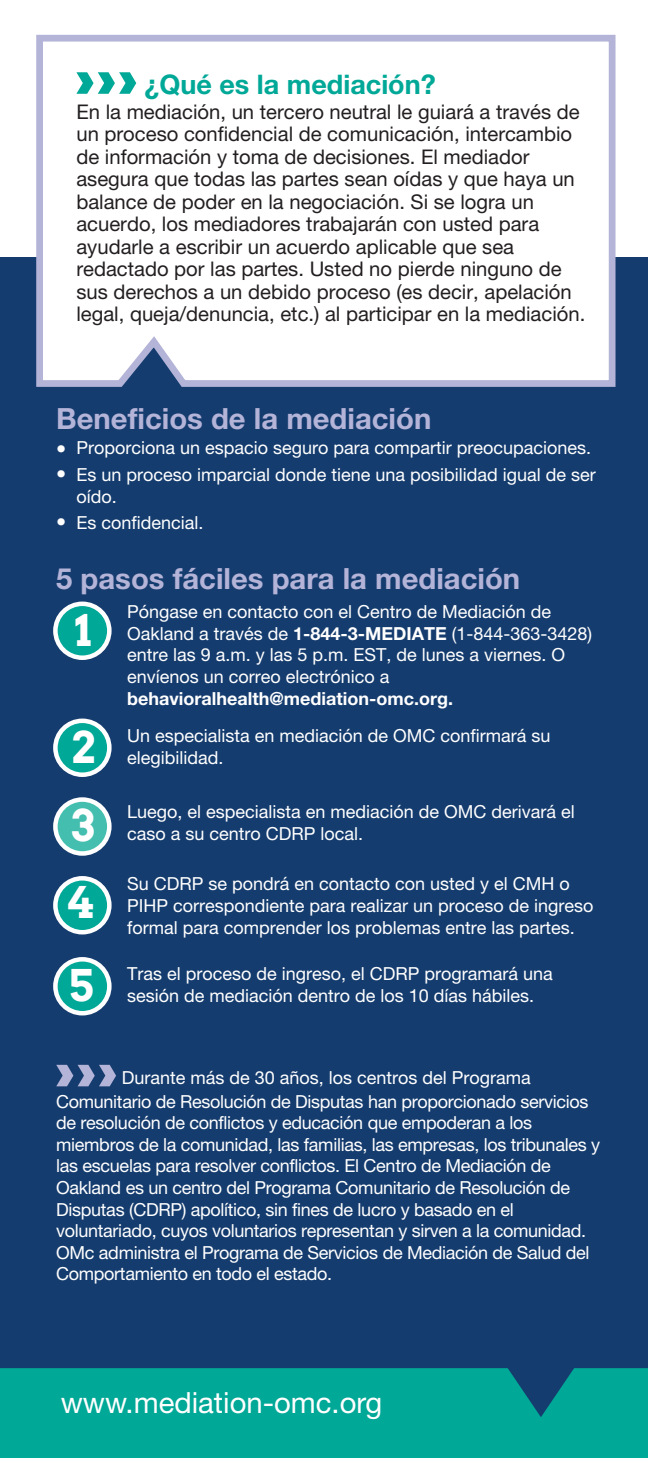
<style>
.page{position:relative;width:648px;height:1458px;background:#fff}
.page>*{position:absolute;margin:0;border:0;box-sizing:border-box;transform-origin:0 0}
.t1{font:700 42.75px/77.6px "Arvo";color:#fff;text-align:justify}
.t2{font:700 29.25px "Helvetica Neue LT Std";color:#b4b3d8}
.t3{font:29.25px "Helvetica Neue LT Std";color:#fff}
.t4{font:700 27px "Helvetica Neue LT Std";color:#00a897}
.t5{font:20.25px/22.5px "Helvetica Neue LT Std";color:#231f20}
.t6{font:18px/21.6px "Helvetica Neue LT Std";color:#fff}
.t7{font:18px/21.6px "Helvetica Neue LT Std";letter-spacing:-.02em;color:#fff;text-align:center}
.t8{font:700 18px "Helvetica Neue LT Std";color:#fff}
.s1{font-size:20.25px}
.s2{font-weight:700}
</style>
<div class="page">
<div style="left:0;top:258px;width:648px;height:1195px;background:#153c6e"></div>
<svg style="left:56px;top:1065px;width:60px;height:21px"></svg>
<svg style="left:33px;top:34px;width:586px;height:353px"></svg>
<svg style="left:76px;top:72px;width:60px;height:22px"></svg>
<div style="left:0;top:1368px;width:648px;height:90px;background:#00a897"></div>
<svg style="left:504px;top:1368px;width:74px;height:49px"></svg>
<div style="left:55px;top:604px;width:54px;height:54px;background:#00a897;border-radius:50%"></div>
<div style="left:53px;top:602px;width:59px;height:58px;border:4px solid #fff;border-radius:50%"></div>
<div style="left:55px;top:721px;width:54px;height:54px;background:#00a897;border-radius:50%"></div>
<div style="left:53px;top:719px;width:59px;height:58px;border:4px solid #fff;border-radius:50%"></div>
<div style="left:55px;top:800px;width:54px;height:53px;background:#44bfaf;border-radius:50%"></div>
<div style="left:53px;top:797px;width:59px;height:59px;border:4px solid #fff;border-radius:50%"></div>
<div style="left:55px;top:878px;width:54px;height:54px;background:#00a897;border-radius:50%"></div>
<div style="left:53px;top:876px;width:59px;height:58px;border:4px solid #fff;border-radius:50%"></div>
<div style="left:55px;top:959px;width:54px;height:54px;background:#00a897;border-radius:50%"></div>
<div style="left:53px;top:957px;width:59px;height:58px;border:4px solid #fff;border-radius:50%"></div>
<h3 class="t4" style="left:144px;top:67px;width:293px">¿Qué es la mediación?</h3>
<p class="t5" style="left:76px;top:100px;width:510px">En la mediación, un tercero neutral le guiará a través de un proceso confidencial de comunicación, intercambio de información y toma de decisiones. El mediador asegura que todas las partes sean oídas y que haya un balance de poder en la negociación. Si se logra un acuerdo, los mediadores trabajarán con usted para ayudarle a escribir un acuerdo aplicable que sea redactado por las partes. Usted no pierde ninguno de sus derechos a un debido proceso (es decir, apelación legal, queja/denuncia, etc.) al participar en la mediación.</p>
<h2 class="t2" style="left:56px;top:400px;width:377px">Beneficios de la mediación</h2>
<p class="t6" style="left:56px;top:436px;width:536px"><span class="s1">•</span> Proporciona un espacio seguro para compartir preocupaciones.</p>
<p class="t6" style="left:76px;top:463px;width:521px;line-height:22.5px;text-indent:-20px"><span class="s1">•</span> Es un proceso imparcial donde tiene una posibilidad igual de ser oído.</p>
<p class="t6" style="left:56px;top:511px;width:149px"><span class="s1">•</span> Es confidencial.</p>
<h2 class="t2" style="left:56px;top:560px;width:465px">5 pasos fáciles para la mediación</h2>
<p class="t6" style="left:127px;top:601px;width:467px">Póngase en contacto con el Centro de Mediación de Oakland a través de <span class="s2">1-844-3-MEDIATE</span> (1-844-363-3428) entre las 9 a.m. y las 5 p.m. EST, de lunes a viernes. O envíenos un correo electrónico a</p>
<p class="t8" style="left:127px;top:687px;width:327px">behavioralhealth@mediation-omc.org.</p>
<p class="t6" style="left:127px;top:725px;width:425px">Un especialista en mediación de OMC confirmará su elegibilidad.</p>
<p class="t6" style="left:127px;top:801px;width:449px">Luego, el especialista en mediación de OMC derivará el caso a su centro CDRP local.</p>
<p class="t6" style="left:127px;top:873px;width:468px">Su CDRP se pondrá en contacto con usted y el CMH o<br>PIHP correspondiente para realizar un proceso de ingreso formal para comprender los problemas entre las partes.</p>
<p class="t6" style="left:127px;top:963px;width:427px">Tras el proceso de ingreso, el CDRP programará una sesión de mediación dentro de los 10 días hábiles.</p>
<h1 class="t1" style="left:75px;top:591px;width:19px">1</h1>
<h1 class="t1" style="left:68px;top:708px;width:29px">2<br>3<br>4</h1>
<h1 class="t1" style="left:68px;top:947px;width:27px">5</h1>
<p class="t7" style="left:56px;top:1066px;width:534px;line-height:23.4px">Durante más de 30 años, los centros del Programa<br>Comunitario de Resolución de Disputas han proporcionado servicios</p>
<p class="t7" style="left:56px;top:1112px;width:545px;text-align:left">de resolución de conflictos y educación que empoderan a los miembros de la comunidad, las familias, las empresas, los tribunales y las escuelas para resolver conflictos. El Centro de Mediación de Oakland es un centro del Programa Comunitario de Resolución de Disputas (CDRP) apolítico, sin fines de lucro y basado en el voluntariado, cuyos voluntarios representan y sirven a la comunidad.<br>OMc administra el Programa de Servicios de Mediación de Salud del Comportamiento en todo el estado.</p>
<h2 class="t3" style="left:61px;top:1385px;width:323px">www.mediation-omc.org</h2>
</div>
